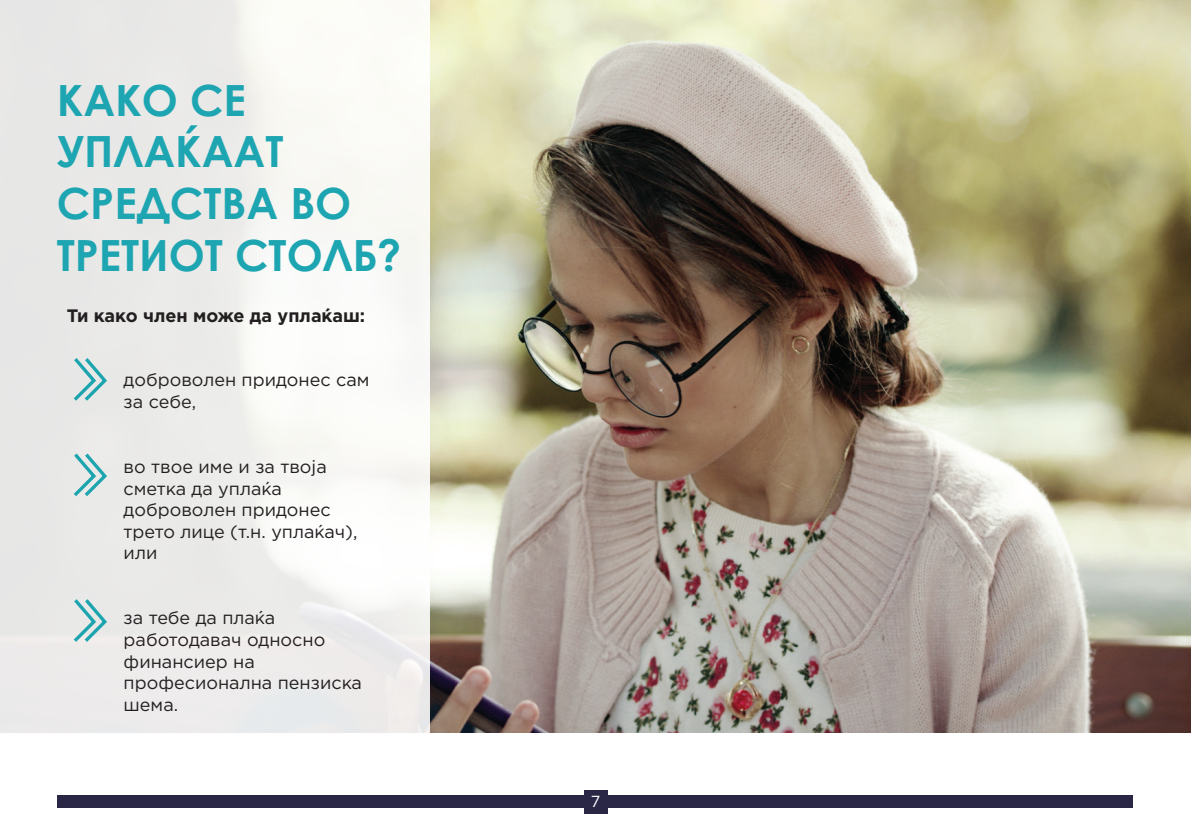
<style>
.page{position:relative;width:1191px;height:840px;background:#fff}
.page>*{position:absolute;margin:0;border:0;box-sizing:border-box;transform-origin:0 0}
.t1{font:700 43px/51.6px "Century Gothic";color:#1da5b1}
.t2{font:18px/21.6px "Gotham Pro";color:#231f20}
.t3{font:700 18px "Gotham Pro";color:#231f20}
.t4{font:16px "Gotham Pro";color:#fff}
</style>
<div class="page">
<div style="left:58px;top:795px;width:1075px;height:12px;background:#2a2746"></div>
<div style="left:584px;top:789px;width:23px;height:23px;background:#2a2746"></div>
<img style="left:429px;top:0;width:762px;height:731px">
<div style="left:0;top:0;width:429px;height:745px;background:linear-gradient(to right,#e5e4e4,#fbfaf8)"></div>
<svg style="left:72px;top:356px;width:37px;height:46px;background:#bbd9da"></svg>
<svg style="left:72px;top:451px;width:37px;height:47px;background:#bedbdc"></svg>
<svg style="left:72px;top:597px;width:37px;height:46px;background:#bddadb"></svg>
<h1 class="t1" style="left:57px;top:72px;width:346px">КАКО СЕ<br>УПЛАЌААТ<br>СРЕДСТВА ВО<br>ТРЕТИОТ СТОЛБ?</h1>
<p class="t3" style="left:67px;top:304px;width:300px">Ти како член може да уплаќаш:</p>
<p class="t2" style="left:124px;top:369px;width:247px">доброволен придонес сам за себе,</p>
<p class="t2" style="left:124px;top:455px;width:235px">во твое име и за твоја сметка да уплаќа доброволен придонес трето лице (т.н. уплаќач), или</p>
<p class="t2" style="left:124px;top:606px;width:240px">за тебе да плаќа работодавач односно финансиер на професионална пензиска шема.</p>
<p class="t4" style="left:591px;top:792px;width:11px">7</p>
</div>
